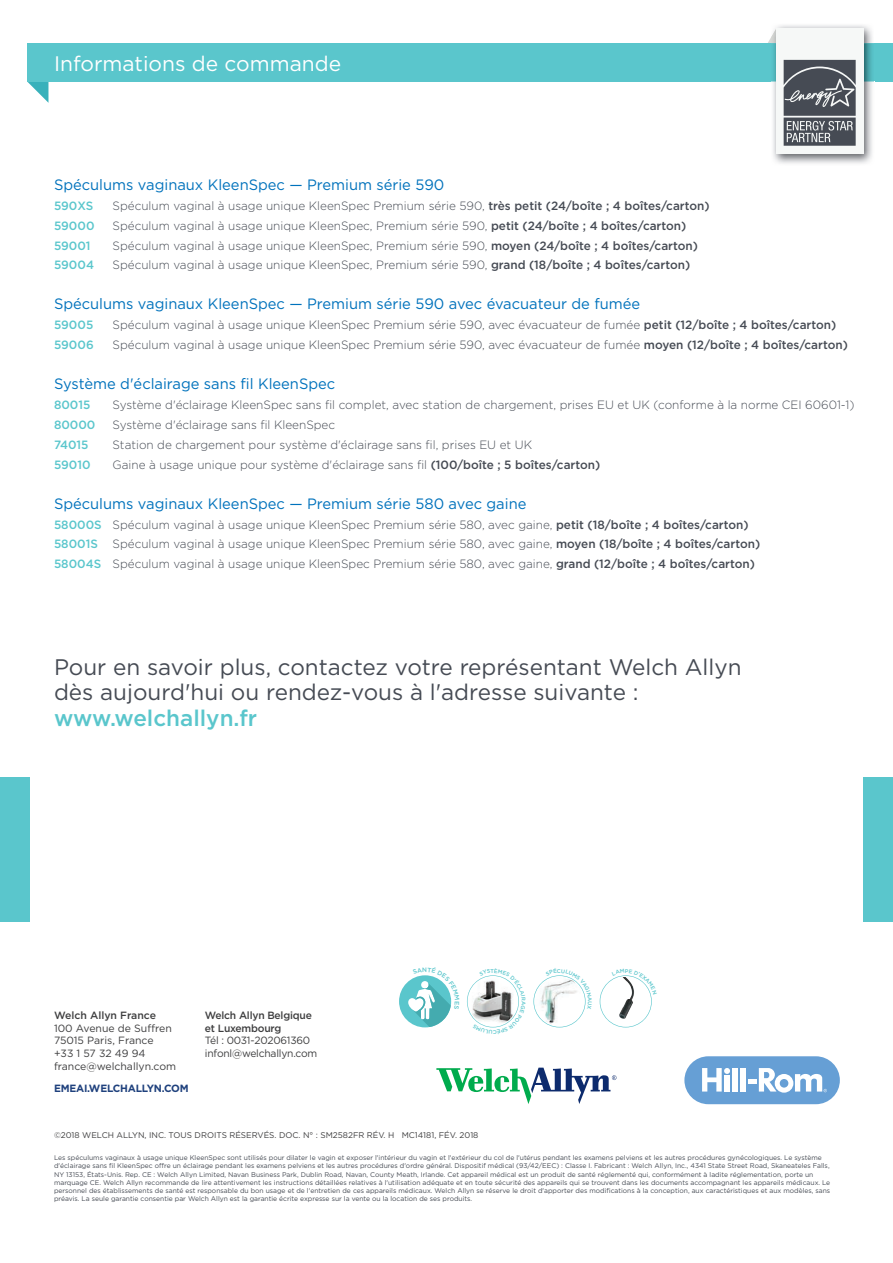
<style>
.page{position:relative;width:893px;height:1263px;background:#fff}
.page>*{position:absolute;margin:0;border:0;box-sizing:border-box;transform-origin:0 0}
.t1{font:22.5px/25.5px "Gotham";color:#464b54}
.t2{font:500 22.5px "Gotham";color:#5ac6cc}
.t3{font:21px "Gotham";color:#fff}
.t4{font:15px "Gotham";color:#0072bc}
.t5{font:300 12px/20px "Gotham";color:#464b54}
.t6{font:500 12px "Gotham";color:#5ac6cc}
.t7{font:10.5px/12.8px "Gotham";letter-spacing:-.015em;color:#3e3e3f}
.t8{font:500 10.5px/12.8px "Gotham";letter-spacing:-.02em;color:#3e3e3f}
.t9{font:700 10.5px "Gotham";letter-spacing:-.02em;color:#1f417d}
.t10{font:500 10.5px "Gotham";color:#3e3e3f}
.t11{font:8.25px "Gotham";color:#3e3e3f}
.t12{font:6.75px/8.1px "Gotham";color:#464b54}
.s1{font-weight:500}
.s2{font-weight:500;color:#5ac6cc}
</style>
<div class="page">
<svg style="left:436px;top:1068px;width:180px;height:36px"></svg>
<div style="left:684px;top:1056px;width:156px;height:48px;background:#669fd5;border-radius:24px"></div>
<div style="left:732px;top:1068px;width:6px;height:23px;background:#fff"></div>
<div style="left:740px;top:1068px;width:6px;height:23px;background:#fff"></div>
<svg style="left:702px;top:1068px;width:28px;height:23px"></svg>
<svg style="left:748px;top:1068px;width:79px;height:25px"></svg>
<div style="left:863px;top:777px;width:30px;height:144px;background:#5ac6cc"></div>
<div style="left:0;top:777px;width:30px;height:144px;background:#5ac6cc"></div>
<div style="left:399px;top:975px;width:52px;height:52px;background:#5ac6cc;border-radius:50%"></div>
<svg style="left:27px;top:82px;width:21px;height:21px"></svg>
<div style="left:27px;top:43px;width:866px;height:39px;background:#5ac6cc"></div>
<img style="left:771px;top:25px;width:103px;height:139px">
<img style="left:771px;top:29px;width:5px;height:14px">
<div style="left:776px;top:29px;width:87px;height:125px;background:#f6f8f7"></div>
<svg style="left:784px;top:60px;width:72px;height:86px"></svg>
<svg style="left:467px;top:975px;width:52px;height:53px"></svg>
<svg style="left:533px;top:975px;width:53px;height:52px"></svg>
<svg style="left:600px;top:975px;width:52px;height:52px"></svg>
<svg style="left:408px;top:975px;width:44px;height:52px"></svg>
<h2 class="t3" style="left:54px;top:50px;width:289px">Informations de commande</h2>
<p class="t4" style="left:54px;top:175px;width:392px">Spéculums vaginaux KleenSpec — Premium série 590</p>
<p class="t6" style="left:54px;top:198px;width:41px">590XS</p>
<p class="t5" style="left:113px;top:195px;width:599px">Spéculum vaginal à usage unique KleenSpec Premium série 590, <span class="s1">très petit (24/boîte ; 4 boîtes/carton)</span></p>
<p class="t6" style="left:54px;top:217px;width:42px">59000</p>
<p class="t5" style="left:113px;top:215px;width:575px">Spéculum vaginal à usage unique KleenSpec, Premium série 590, <span class="s1">petit (24/boîte ; 4 boîtes/carton)</span></p>
<p class="t6" style="left:54px;top:237px;width:38px">59001</p>
<p class="t5" style="left:113px;top:235px;width:587px">Spéculum vaginal à usage unique KleenSpec, Premium série 590, <span class="s1">moyen (24/boîte ; 4 boîtes/carton)</span></p>
<p class="t6" style="left:54px;top:257px;width:42px">59004</p>
<p class="t5" style="left:113px;top:255px;width:579px">Spéculum vaginal à usage unique KleenSpec, Premium série 590, <span class="s1">grand (18/boîte ; 4 boîtes/carton)</span></p>
<p class="t4" style="left:54px;top:294px;width:588px">Spéculums vaginaux KleenSpec — Premium série 590 avec évacuateur de fumée</p>
<p class="t6" style="left:54px;top:317px;width:41px">59005</p>
<p class="t5" style="left:113px;top:315px;width:725px">Spéculum vaginal à usage unique KleenSpec Premium série 590, avec évacuateur de fumée <span class="s1">petit (12/boîte ; 4 boîtes/carton)</span></p>
<p class="t6" style="left:54px;top:337px;width:41px">59006</p>
<p class="t5" style="left:113px;top:335px;width:737px">Spéculum vaginal à usage unique KleenSpec Premium série 590, avec évacuateur de fumée <span class="s1">moyen (12/boîte ; 4 boîtes/carton)</span></p>
<p class="t4" style="left:54px;top:374px;width:283px">Système d'éclairage sans fil KleenSpec</p>
<p class="t6" style="left:54px;top:397px;width:38px">80015</p>
<p class="t5" style="left:113px;top:394px;width:743px">Système d'éclairage KleenSpec sans fil complet, avec station de chargement, prises EU et UK (conforme à la norme CEI 60601-1)</p>
<p class="t6" style="left:54px;top:417px;width:43px">80000</p>
<p class="t5" style="left:113px;top:414px;width:224px">Système d'éclairage sans fil KleenSpec</p>
<p class="t6" style="left:54px;top:437px;width:36px">74015</p>
<p class="t5" style="left:113px;top:434px;width:421px">Station de chargement pour système d'éclairage sans fil, prises EU et UK</p>
<p class="t6" style="left:54px;top:457px;width:38px">59010</p>
<p class="t5" style="left:113px;top:454px;width:489px">Gaine à usage unique pour système d'éclairage sans fil <span class="s1">(100/boîte ; 5 boîtes/carton)</span></p>
<p class="t4" style="left:54px;top:494px;width:474px">Spéculums vaginaux KleenSpec — Premium série 580 avec gaine</p>
<p class="t5" style="left:54px;top:514px;width:708px"><span class="s2">58000S</span> Spéculum vaginal à usage unique KleenSpec Premium série 580, avec gaine, <span class="s1">petit (18/boîte ; 4 boîtes/carton)<br></span><span class="s2">58001S</span> Spéculum vaginal à usage unique KleenSpec Premium série 580, avec gaine, <span class="s1">moyen (18/boîte ; 4 boîtes/carton)<br></span><span class="s2">58004S</span> Spéculum vaginal à usage unique KleenSpec Premium série 580, avec gaine, <span class="s1">grand (12/boîte ; 4 boîtes/carton)</span></p>
<h1 class="t1" style="left:54px;top:653px;width:689px">Pour en savoir plus, contactez votre représentant Welch Allyn dès aujourd'hui ou rendez-vous à l'adresse suivante :</h1>
<h1 class="t2" style="left:54px;top:703px;width:205px">www.welchallyn.fr</h1>
<p class="t10" style="left:54px;top:1008px;width:104px">Welch Allyn France</p>
<p class="t7" style="left:54px;top:1021px;width:124px">100 Avenue de Suffren<br>75015 Paris, France<br>+33 1 57 32 49 94 france@welchallyn.com</p>
<p class="t9" style="left:54px;top:1081px;width:136px">EMEAI.WELCHALLYN.COM</p>
<p class="t8" style="left:205px;top:1008px;width:108px">Welch Allyn Belgique et Luxembourg</p>
<p class="t7" style="left:205px;top:1034px;width:114px">Tél : 0031-202061360 infonl@welchallyn.com</p>
<p class="t11" style="left:54px;top:1130px;width:426px">©2018 WELCH ALLYN, INC. TOUS DROITS RÉSERVÉS. DOC. N° : SM2582FR RÉV. H MC14181, FÉV. 2018</p>
<p class="t12" style="left:54px;top:1154px;width:778px">Les spéculums vaginaux à usage unique KleenSpec sont utilisés pour dilater le vagin et exposer l'intérieur du vagin et l'extérieur du col de l'utérus pendant les examens pelviens et les autres procédures gynécologiques. Le système d'éclairage sans fil KleenSpec offre un éclairage pendant les examens pelviens et les autres procédures d'ordre général. Dispositif médical (93/42/EEC) : Classe I. Fabricant : Welch Allyn, Inc., 4341 State Street Road, Skaneateles Falls, NY 13153, États-Unis. Rep. CE : Welch Allyn Limited, Navan Business Park, Dublin Road, Navan, County Meath, Irlande. Cet appareil médical est un produit de santé réglementé qui, conformément à ladite réglementation, porte un marquage CE. Welch Allyn recommande de lire attentivement les instructions détaillées relatives à l'utilisation adéquate et en toute sécurité des appareils qui se trouvent dans les documents accompagnant les appareils médicaux. Le personnel des établissements de santé est responsable du bon usage et de l'entretien de ces appareils médicaux. Welch Allyn se réserve le droit d'apporter des modifications à la conception, aux caractéristiques et aux modèles, sans préavis. La seule garantie consentie par Welch Allyn est la garantie écrite expresse sur la vente ou la location de ses produits.</p>
</div>
